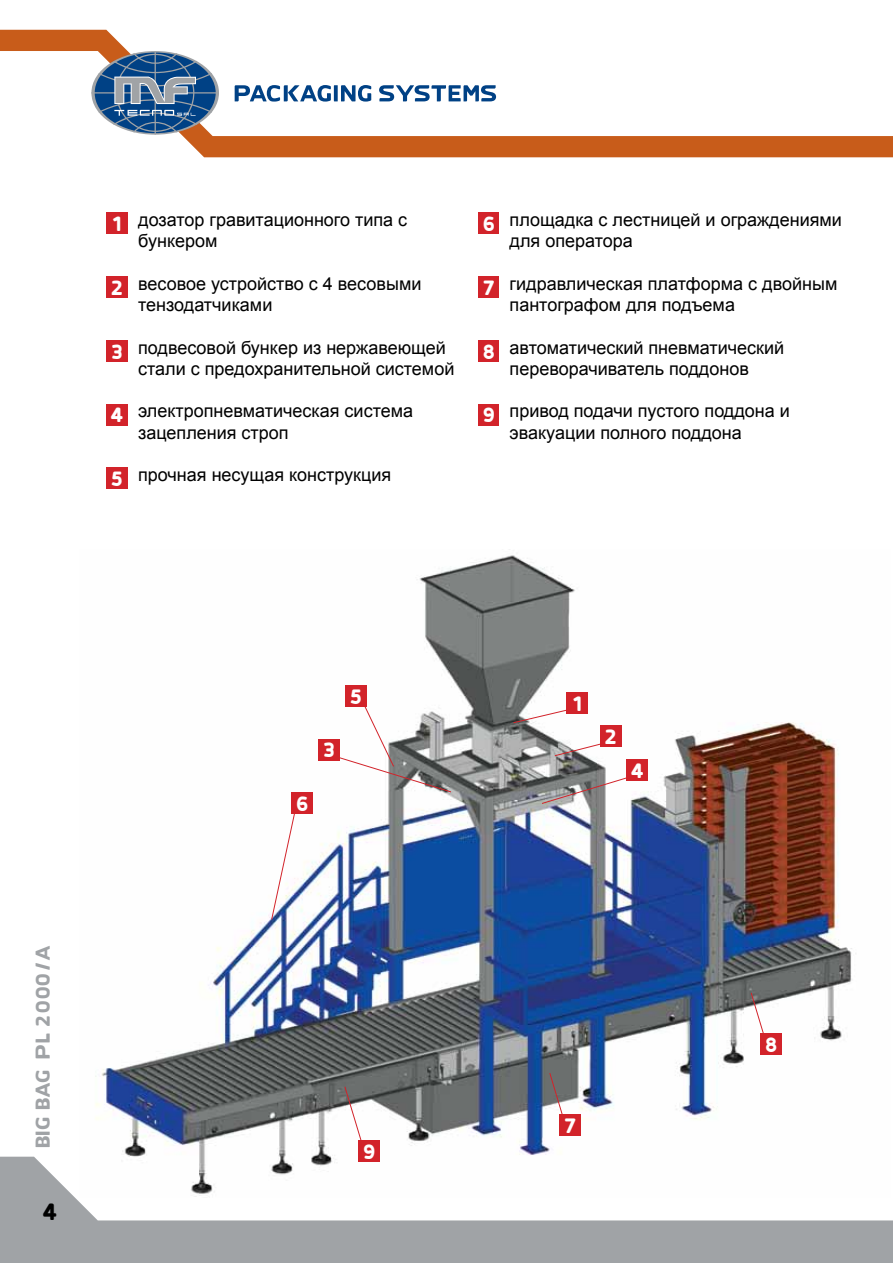
<style>
.page{position:relative;width:893px;height:1263px;background:#fff}
.page>*{position:absolute;margin:0;border:0;box-sizing:border-box;transform-origin:0 0}
.t1{font:24px "SK Yfont Thick";color:#000}
.t2{font:21.15px "SK Yfont Thick";color:#fff}
.t3{font:21px "SK Yfont Thick";color:#fff}
.t4{font:18px/21.3px "Arial";color:#000}
.t5{font:18px "SK Yfont Thick";color:#a0a3a6}
.s1{font-size:20.25px}
.s2{font-style:italic}
</style>
<div class="page">
<svg style="left:0;top:30px;width:893px;height:127px"></svg>
<svg style="left:0;top:1157px;width:893px;height:106px;fill:#a0a3a6"></svg>
<svg style="left:235px;top:85px;width:261px;height:17px"></svg>
<img style="left:80px;top:555px;width:810px;height:643px">
<div style="left:479px;top:213px;width:20px;height:21px;background:#d2232a"></div>
<div style="left:479px;top:276px;width:20px;height:22px;background:#d2232a"></div>
<div style="left:479px;top:340px;width:20px;height:21px;background:#d2232a"></div>
<div style="left:479px;top:404px;width:20px;height:21px;background:#d2232a"></div>
<div style="left:566px;top:692px;width:22px;height:21px;background:#d2232a"></div>
<div style="left:600px;top:725px;width:21px;height:22px;background:#d2232a"></div>
<div style="left:318px;top:739px;width:22px;height:21px;background:#d2232a"></div>
<div style="left:627px;top:759px;width:21px;height:21px;background:#d2232a"></div>
<div style="left:345px;top:685px;width:22px;height:22px;background:#d2232a"></div>
<div style="left:292px;top:792px;width:21px;height:22px;background:#d2232a"></div>
<div style="left:560px;top:1114px;width:21px;height:21px;background:#d2232a"></div>
<div style="left:760px;top:1033px;width:22px;height:22px;background:#d2232a"></div>
<div style="left:359px;top:1141px;width:21px;height:21px;background:#d2232a"></div>
<svg style="left:512px;top:708px;width:59px;height:16px"></svg>
<svg style="left:750px;top:992px;width:16px;height:47px"></svg>
<svg style="left:549px;top:1072px;width:15px;height:47px"></svg>
<svg style="left:344px;top:1085px;width:19px;height:61px"></svg>
<svg style="left:554px;top:742px;width:51px;height:15px"></svg>
<svg style="left:541px;top:775px;width:91px;height:30px"></svg>
<svg style="left:271px;top:809px;width:25px;height:112px"></svg>
<svg style="left:335px;top:702px;width:117px;height:91px"></svg>
<div style="left:106px;top:213px;width:22px;height:21px;background:#d2232a"></div>
<div style="left:106px;top:276px;width:22px;height:22px;background:#d2232a"></div>
<div style="left:106px;top:340px;width:22px;height:21px;background:#d2232a"></div>
<div style="left:106px;top:404px;width:22px;height:21px;background:#d2232a"></div>
<div style="left:106px;top:468px;width:22px;height:21px;background:#d2232a"></div>
<svg style="left:91px;top:51px;width:128px;height:84px"></svg>
<p class="t3" style="left:112px;top:215px;width:12px">1</p>
<p class="t3" style="left:111px;top:278px;width:14px">2</p>
<p class="t3" style="left:111px;top:342px;width:13px">3</p>
<p class="t3" style="left:111px;top:406px;width:14px">4</p>
<p class="t3" style="left:111px;top:470px;width:14px">5</p>
<p class="t4" style="left:138px;top:209px;width:271px">дозатор гравитационного типа с бункером</p>
<p class="t4" style="left:138px;top:273px;width:285px">весовое устройство с 4 весовыми тензодатчиками</p>
<p class="t4" style="left:138px;top:337px;width:318px">подвесовой бункер из нержавеющей стали с предохранительной системой</p>
<p class="t4" style="left:138px;top:401px;width:276px">электропневматическая система зацепления строп</p>
<p class="t4" style="left:138px;top:465px;width:255px">прочная несущая конструкция</p>
<p class="t3" style="left:483px;top:215px;width:14px">6</p>
<p class="t3" style="left:483px;top:278px;width:14px">7</p>
<p class="t3" style="left:483px;top:342px;width:14px">8</p>
<p class="t3" style="left:483px;top:406px;width:14px">9</p>
<p class="t4" style="left:510px;top:209px;width:334px">площадка с лестницей и ограждениями для оператора</p>
<p class="t4" style="left:510px;top:273px;width:329px">гидравлическая платформа с двойным пантографом для подъема</p>
<p class="t4" style="left:510px;top:337px;width:276px">автоматический пневматический переворачиватель поддонов</p>
<p class="t4" style="left:510px;top:401px;width:282px">привод подачи пустого поддона и эвакуации полного поддона</p>
<p class="t5" style="left:36px;top:1148px;width:204px;rotate:-90deg">BIG BAG PL <span class="s1">2000</span><span class="s2">I</span>A</p>
<h1 class="t1" style="left:43px;top:1201px;width:16px">4</h1>
<p class="t2" style="left:296px;top:794px;width:14px">6</p>
<p class="t2" style="left:323px;top:741px;width:13px">3</p>
<p class="t2" style="left:350px;top:687px;width:14px">5</p>
<p class="t2" style="left:363px;top:1142px;width:14px">9</p>
<p class="t2" style="left:572px;top:694px;width:12px">1</p>
<p class="t2" style="left:604px;top:727px;width:14px">2</p>
<p class="t2" style="left:631px;top:761px;width:14px">4</p>
<p class="t2" style="left:564px;top:1116px;width:14px">7</p>
<p class="t2" style="left:765px;top:1035px;width:14px">8</p>
</div>
